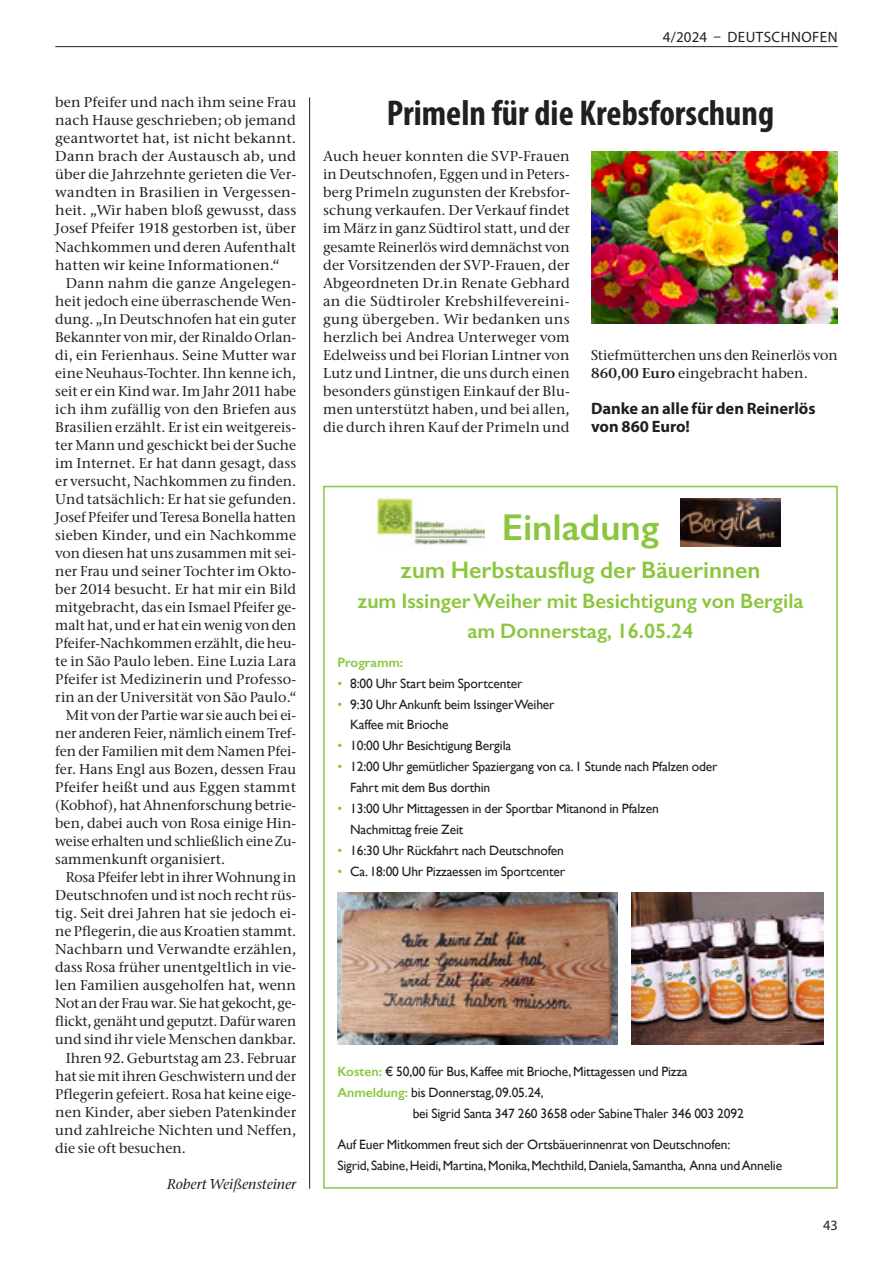
<style>
.page{position:relative;width:893px;height:1263px;background:#fff}
.page>*{position:absolute;margin:0;border:0;box-sizing:border-box;transform-origin:0 0}
._01_Text{font:600 37.5px "Gill Sans";color:#8bc63e}
._02_Titel{font:700 condensed 36px "Myriad Pro";color:#231f20}
._01_Text-2{font:600 24px "Gill Sans";color:#8bc63e}
._01_Text-3{font:600 21px "Gill Sans";color:#8bc63e}
._03_Vorspann{font:700 16.5px/18px "Myriad Pro";color:#231f20}
.t1{font:15px "Myriad Pro";letter-spacing:.03em;color:#231f20}
._01_Text-4{font:500 14.25px/18px "Stone Serif ITC Pro";letter-spacing:.005em;color:#231f20;text-align:justify}
._04_Namen{font:italic 500 14.25px "Stone Serif ITC Pro";color:#231f20}
.t2{font:14.25px "Myriad Pro";color:#231f20}
._01_Text-5{font:13.5px/20.9px "Gill Sans";letter-spacing:-.01em;color:#231f20}
._01_Text-6{font:600 13.5px "Gill Sans";color:#8bc63e}
.s1{font-weight:600}
.s2{color:#8bc63e}
.s3{font-weight:600;color:#8bc63e}
</style>
<div class="page">
<hr style="left:55px;top:46px;width:783px;height:1px;background:#231f20">
<div style="left:323px;top:486px;width:515px;height:703px;border:2px solid #8bc63e"></div>
<img style="left:337px;top:893px;width:280px;height:151px">
<img style="left:632px;top:893px;width:191px;height:151px">
<img style="left:375px;top:497px;width:110px;height:49px">
<img style="left:681px;top:499px;width:100px;height:48px">
<img style="left:591px;top:151px;width:247px;height:173px">
<hr style="left:309px;top:97px;width:1px;height:1092px;background:#231f20">
<p class="_01_Text-4" style="left:55px;top:93px;width:243px">ben Pfeifer und nach ihm seine Frau nach Hause geschrieben; ob jemand geantwortet hat, ist nicht bekannt.<br>Dann brach der Austausch ab, und über die Jahrzehnte gerieten die Ver&shy;wandten in Brasilien in Vergessen&shy;heit. „Wir haben bloß gewusst, dass Josef Pfeifer 1918 gestorben ist, über Nachkommen und deren Aufenthalt hatten wir keine Informationen.“</p>
<p class="_01_Text-4" style="left:55px;top:274px;width:243px;text-indent:11px">Dann nahm die ganze Angelegen&shy;heit jedoch eine überraschende Wen&shy;dung. „In Deutschnofen hat ein guter Bekannter von mir, der Rinaldo Orlan&shy;di, ein Ferienhaus. Seine Mutter war eine Neuhaus-Tochter. Ihn kenne ich, seit er ein Kind war. Im Jahr 2011 habe ich ihm zufällig von den Briefen aus Brasilien erzählt. Er ist ein weitgereis&shy;ter Mann und geschickt bei der Suche im Internet. Er hat dann gesagt, dass er versucht, Nachkommen zu finden.<br>Und tatsächlich: Er hat sie gefunden.<br>Josef Pfeifer und Teresa Bonella hatten sieben Kinder, und ein Nachkomme von diesen hat uns zusammen mit sei&shy;ner Frau und seiner Tochter im Okto&shy;ber 2014 besucht. Er hat mir ein Bild mitgebracht, das ein Ismael Pfeifer ge&shy;malt hat, und er hat ein wenig von den Pfeifer-Nachkommen erzählt, die heu&shy;te in São Paulo leben. Eine Luzia Lara Pfeifer ist Medizinerin und Professo&shy;rin an der Universität von São Paulo.“</p>
<p class="_01_Text-4" style="left:55px;top:706px;width:242px;text-indent:11px">Mit von der Partie war sie auch bei ei&shy;ner anderen Feier, nämlich einem Tref&shy;fen der Familien mit dem Namen Pfei&shy;fer. Hans Engl aus Bozen, dessen Frau Pfeifer heißt und aus Eggen stammt (Kobhof), hat Ahnenforschung betrie&shy;ben, dabei auch von Rosa einige Hin&shy;weise erhalten und schließlich eine Zu&shy;sammenkunft organisiert.</p>
<p class="_01_Text-4" style="left:55px;top:868px;width:243px;text-indent:11px">Rosa Pfeifer lebt in ihrer Wohnung in Deutschnofen und ist noch recht rüs&shy;tig. Seit drei Jahren hat sie jedoch ei&shy;ne Pflegerin, die aus Kroatien stammt.<br>Nachbarn und Verwandte erzählen, dass Rosa früher unentgeltlich in vie&shy;len Familien ausgeholfen hat, wenn Not an der Frau war. Sie hat gekocht, ge&shy;flickt, genäht und geputzt. Dafür waren und sind ihr viele Menschen dankbar.</p>
<p class="_01_Text-4" style="left:55px;top:1049px;width:243px;text-indent:11px">Ihren 92. Geburtstag am 23. Februar hat sie mit ihren Geschwistern und der Pflegerin gefeiert. Rosa hat keine eige&shy;nen Kinder, aber sieben Patenkinder und zahlreiche Nichten und Neffen, die sie oft besuchen.</p>
<p class="_04_Namen" style="left:167px;top:1175px;width:130px">Robert Weißensteiner</p>
<p class="t1" style="left:663px;top:28px;width:176px">4/2024 – DEUTSCHNOFEN</p>
<p class="_02_Titel" style="left:387px;top:91px;width:389px">Primeln für die Krebsforschung</p>
<p class="_01_Text-4" style="left:323px;top:148px;width:248px">Auch heuer konnten die SVP-Frauen in Deutschnofen, Eggen und in Peters&shy;berg Primeln zugunsten der Krebsfor&shy;schung verkaufen. Der Verkauf findet im März in ganz Südtirol statt, und der gesamte Reinerlös wird demnächst von der Vorsitzenden der SVP-Frauen, der Abgeordneten Dr.in Renate Gebhard an die Südtiroler Krebshilfevereini&shy;gung übergeben. Wir bedanken uns herzlich bei Andrea Unterweger vom Edelweiss und bei Florian Lintner von Lutz und Lintner, die uns durch einen besonders günstigen Einkauf der Blu&shy;men unterstützt haben, und bei allen, die durch ihren Kauf der Primeln und</p>
<p class="_01_Text-4" style="left:591px;top:346px;width:248px">Stiefmütterchen uns den Reinerlös von<br><span class="s1">860,00 Euro</span> eingebracht haben.</p>
<p class="_03_Vorspann" style="left:591px;top:399px;width:226px">Danke an alle für den Reinerlös von 860 Euro!</p>
<p class="_01_Text" style="left:502px;top:505px;width:159px">Einladung</p>
<p class="_01_Text-2" style="left:401px;top:556px;width:361px">zum Herbstausflug der Bäuerinnen</p>
<p class="_01_Text-3" style="left:357px;top:589px;width:448px">zum Issinger Weiher mit Besichtigung von Bergila</p>
<p class="_01_Text-3" style="left:467px;top:618px;width:227px">am Donnerstag, 16.05.24</p>
<p class="_01_Text-6" style="left:337px;top:654px;width:67px">Programm:</p>
<p class="_01_Text-5" style="left:337px;top:672px;width:186px"><span class="s2">•</span> 8:00 Uhr Start beim Sportcenter</p>
<p class="_01_Text-5" style="left:350px;top:693px;width:206px;text-indent:-13px"><span class="s2">•</span> 9:30 Uhr Ankunft beim Issinger Weiher<br>Kaffee mit Brioche</p>
<p class="_01_Text-5" style="left:337px;top:735px;width:175px"><span class="s2">•</span> 10:00 Uhr Besichtigung Bergila</p>
<p class="_01_Text-5" style="left:350px;top:756px;width:369px;text-indent:-13px"><span class="s2">•</span> 12:00 Uhr gemütlicher Spaziergang von ca. 1 Stunde nach Pfalzen oder<br>Fahrt mit dem Bus dorthin</p>
<p class="_01_Text-5" style="left:350px;top:798px;width:310px;text-indent:-13px"><span class="s2">•</span> 13:00 Uhr Mittagessen in der Sportbar Mitanond in Pfalzen<br>Nachmittag freie Zeit</p>
<p class="_01_Text-5" style="left:337px;top:840px;width:228px"><span class="s2">•</span> 16:30 Uhr Rückfahrt nach Deutschnofen</p>
<p class="_01_Text-5" style="left:337px;top:861px;width:229px"><span class="s2">•</span> Ca. 18:00 Uhr Pizzaessen im Sportcenter</p>
<p class="_01_Text-5" style="left:337px;top:1061px;width:352px"><span class="s3">Kosten:</span> € 50,00 für Bus, Kaffee mit Brioche, Mittagessen und Pizza</p>
<p class="_01_Text-5" style="left:413px;top:1082px;width:333px;text-indent:-75px"><span class="s3">Anmeldung:</span> bis Donnerstag, 09.05.24,<br>bei Sigrid Santa 347 260 3658 oder Sabine Thaler 346 003 2092</p>
<p class="_01_Text-5" style="left:337px;top:1134px;width:394px">Auf Euer Mitkommen freut sich der Ortsbäuerinnenrat von Deutschnofen:</p>
<p class="_01_Text-5" style="left:337px;top:1155px;width:446px">Sigrid, Sabine, Heidi, Martina, Monika, Mechthild, Daniela, Samantha, Anna und Annelie</p>
<p class="t2" style="left:823px;top:1216px;width:16px">43</p>
</div>
